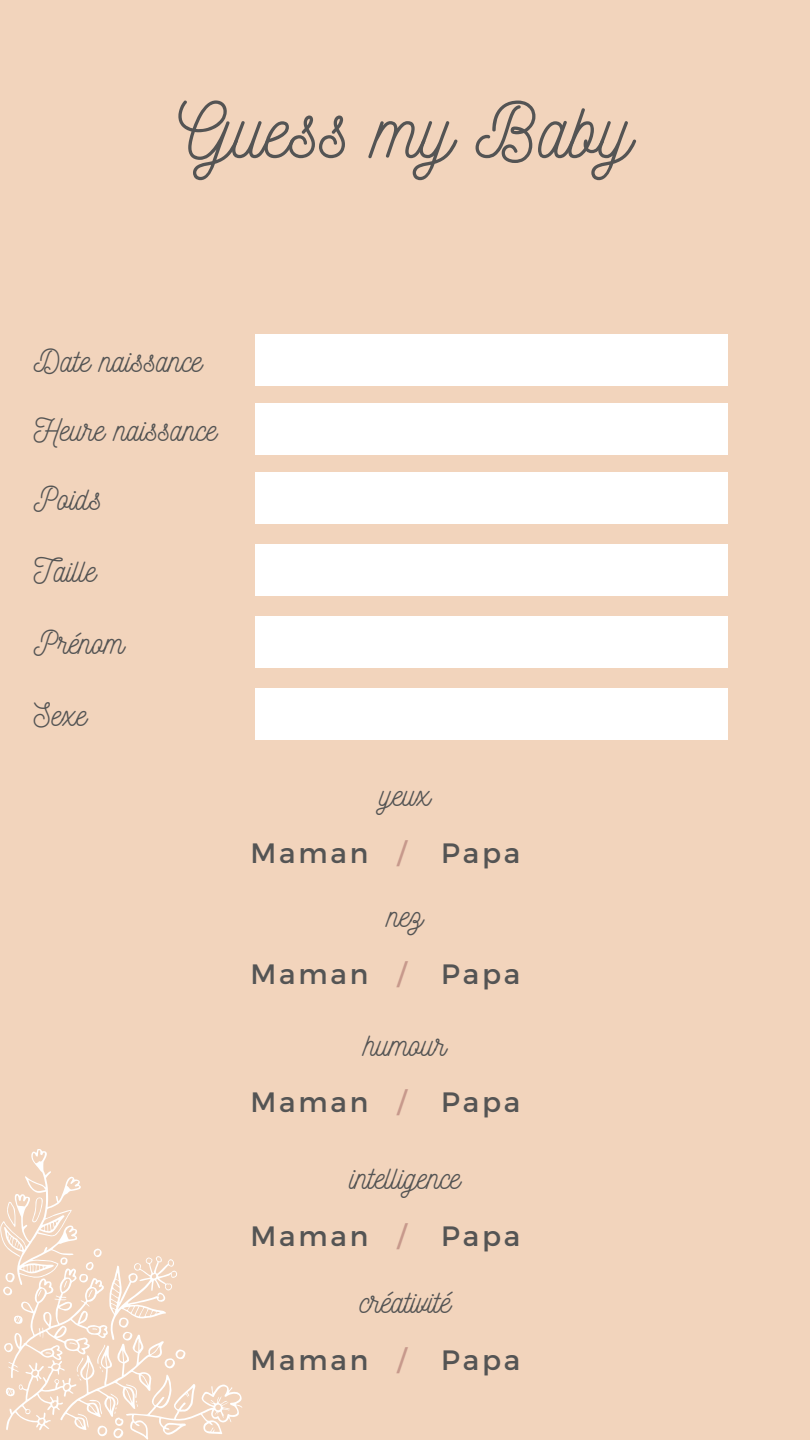
<style>
.page{position:relative;width:810px;height:1440px;background:#f2d4bc}
.page>*{position:absolute;margin:0;border:0;box-sizing:border-box;transform-origin:0 0}
.t1{font:78px "Nickainley";color:#545454}
.t2{font:32px "Nickainley";color:#545454}
.t3{font:28px "Montserrat";letter-spacing:.1em;color:#545454}
.t4{font:28px "Montserrat";color:#c7998c}
</style>
<div class="page">
<div style="left:255px;top:688px;width:473px;height:52px;background:#fff"></div>
<div style="left:255px;top:616px;width:473px;height:52px;background:#fff"></div>
<div style="left:255px;top:544px;width:473px;height:52px;background:#fff"></div>
<div style="left:255px;top:472px;width:473px;height:52px;background:#fff"></div>
<div style="left:255px;top:403px;width:473px;height:52px;background:#fff"></div>
<div style="left:255px;top:335px;width:473px;height:51px;background:#fff"></div>
<svg style="left:0;top:1149px;width:243px;height:291px"></svg>
<h1 class="t1" style="left:178px;top:80px;width:455px">Guess my Baby</h1>
<p class="t2" style="left:34px;top:340px;width:170px">Date naissance</p>
<p class="t2" style="left:34px;top:409px;width:184px">Heure naissance</p>
<p class="t2" style="left:34px;top:478px;width:69px">Poids</p>
<p class="t2" style="left:34px;top:550px;width:63px">Taille</p>
<p class="t2" style="left:34px;top:622px;width:92px">Prénom</p>
<p class="t2" style="left:34px;top:694px;width:54px">Sexe</p>
<p class="t3" style="left:251px;top:835px;width:119px">Maman</p>
<p class="t2" style="left:380px;top:774px;width:52px">yeux</p>
<p class="t4" style="left:397px;top:835px;width:11px">/</p>
<p class="t3" style="left:441px;top:835px;width:81px">Papa</p>
<p class="t3" style="left:251px;top:956px;width:119px">Maman</p>
<p class="t2" style="left:387px;top:895px;width:37px">nez</p>
<p class="t4" style="left:397px;top:956px;width:11px">/</p>
<p class="t3" style="left:441px;top:956px;width:81px">Papa</p>
<p class="t2" style="left:364px;top:1024px;width:84px">humour</p>
<p class="t3" style="left:251px;top:1084px;width:119px">Maman</p>
<p class="t4" style="left:397px;top:1084px;width:11px">/</p>
<p class="t3" style="left:441px;top:1084px;width:81px">Papa</p>
<p class="t2" style="left:350px;top:1157px;width:112px">intelligence</p>
<p class="t3" style="left:251px;top:1218px;width:119px">Maman</p>
<p class="t4" style="left:397px;top:1218px;width:11px">/</p>
<p class="t3" style="left:441px;top:1218px;width:81px">Papa</p>
<p class="t2" style="left:359px;top:1281px;width:93px">créativité</p>
<p class="t3" style="left:251px;top:1342px;width:119px">Maman</p>
<p class="t4" style="left:397px;top:1342px;width:11px">/</p>
<p class="t3" style="left:441px;top:1342px;width:81px">Papa</p>
</div>
